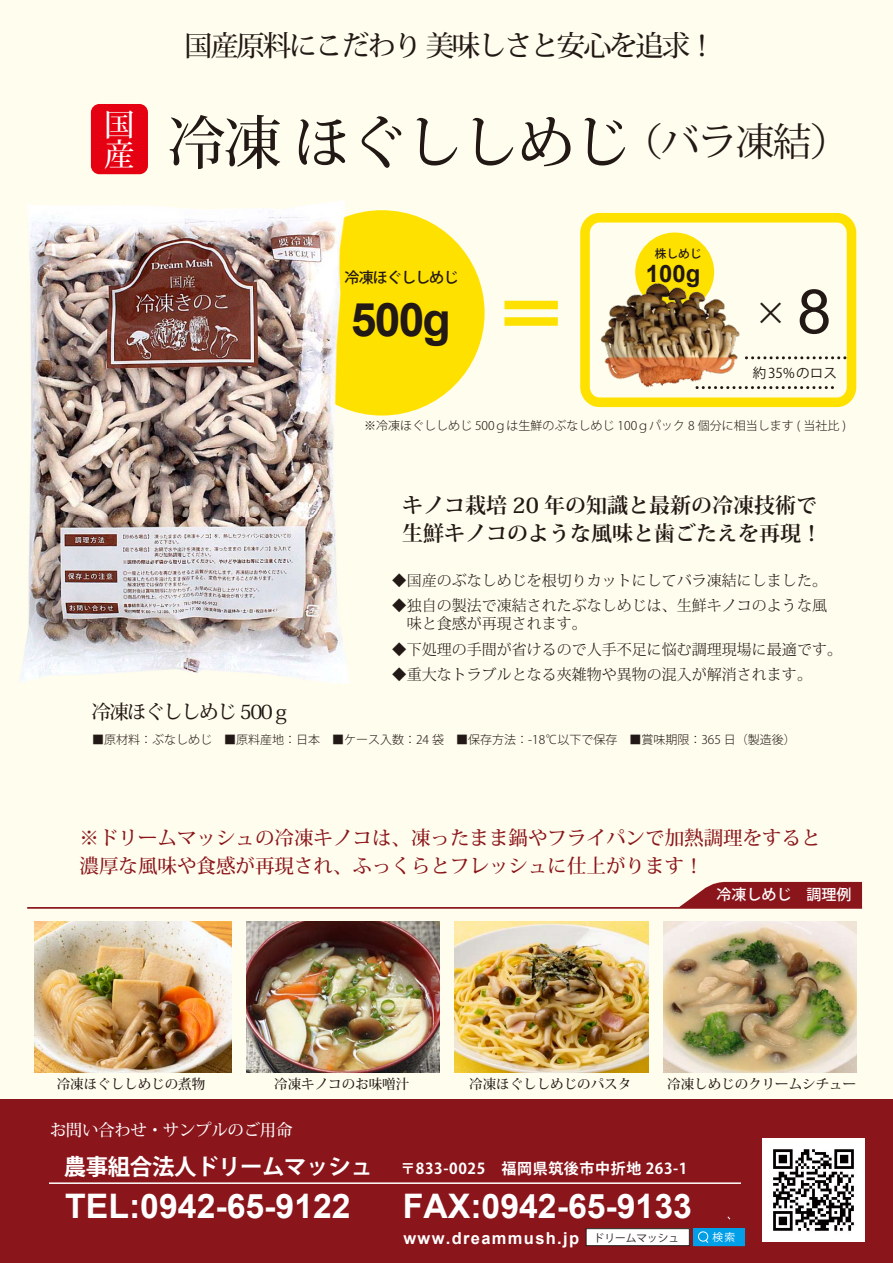
<style>
.page{position:relative;width:893px;height:1263px;background:#fff}
.page>*{position:absolute;margin:0;border:0;box-sizing:border-box;transform-origin:0 0}
.t1{font:500 58.35px "Koz Min Pro";letter-spacing:-.04em;color:#221815}
.t2{font:700 46.35px "Arial";color:#221815}
.t3{font:39px "Koz Min Pro";color:#221815}
.t4{font:700 33.75px "Arial";color:#fff}
.t5{font:32.4px "Koz Go Pro";color:#221815}
.t6{font:500 31.5px "Koz Min Pro";color:#fff}
.t7{font:500 28.5px "Koz Min Pro";letter-spacing:-.08em;color:#221815}
.t8{font:700 23.85px "Arial";color:#221815}
.t9{font:700 21px/28.5px "Koz Min Pro";color:#221815}
.t10{font:500 19.5px/27px "Koz Min Pro";color:#8a151b}
.t11{font:500 19.5px "Koz Min Pro";letter-spacing:-.08em;color:#221815}
.t12{font:700 16.5px "Arial";letter-spacing:.08em;color:#fff}
.t13{font:500 16.5px "Koz Min Pro";letter-spacing:-.02em;color:#fff}
.t14{font:300 15px/18px "Koz Min Pro";color:#221815}
.t15{font:700 15px "Koz Go Pro";letter-spacing:.04em;color:#fff}
.t16{font:500 15px "Koz Go Pro";color:#fff}
.t17{font:500 15px "Koz Go Pro";letter-spacing:-.06em;color:#221815}
.t18{font:13.65px "Koz Go Pro";color:#221815}
.t19{font:500 13.5px "Koz Min Pro";color:#221815}
.t20{font:300 12px "Koz Go Pro";color:#221815}
.t21{font:500 11.7px "Koz Go Pro";color:#221815}
.t22{font:10.65px "Koz Go Pro";color:#221815}
.t23{font:10.65px "Koz Go Pro";color:#fff}
.s1{font-size:31.5px;color:#fff}
.s2{font-family:"Arial";font-size:61.5px}
.s3{font-size:22.5px}
</style>
<div class="page">
<div style="left:0;top:0;width:893px;height:1142px;background:#fffded"></div>
<div style="left:0;top:1099px;width:893px;height:164px;background:#8a151b"></div>
<div style="left:586px;top:1228px;width:103px;height:17px;background:#fff"></div>
<div style="left:586px;top:1228px;width:104px;height:18px;border:1px solid #221815"></div>
<div style="left:693px;top:1228px;width:51px;height:17px;background:#009fe8"></div>
<div style="left:693px;top:1228px;width:52px;height:18px;border:1px solid #009fe8"></div>
<div style="left:698px;top:1231px;width:10px;height:10px;border:1px solid #fff;border-radius:50%"></div>
<hr style="left:49px;top:1182px;width:692px;height:2px;background:#fffdfd">
<img style="left:763px;top:1139px;width:102px;height:102px">
<div style="left:635px;top:233px;width:79px;height:78px;background:#ffe100;border-radius:50%"></div>
<div style="left:279px;top:210px;width:206px;height:205px;background:#ffe100;border-radius:50%"></div>
<div style="left:580px;top:213px;width:276px;height:194px;border:10px solid #ffe100;border-radius:15px"></div>
<div style="left:504px;top:317px;width:54px;height:9px;background:#ffe100"></div>
<div style="left:504px;top:301px;width:54px;height:8px;background:#ffe100"></div>
<svg style="left:760px;top:356px;width:87px;height:3px"></svg>
<svg style="left:760px;top:386px;width:74px;height:3px"></svg>
<div style="left:91px;top:104px;width:57px;height:70px;background:#e50012;border-radius:9px"></div>
<svg style="left:679px;top:882px;width:183px;height:25px;background:#952b2f"></svg>
<hr style="left:27px;top:907px;width:835px;height:1px;background:#8a151b">
<img style="left:663px;top:921px;width:194px;height:152px">
<img style="left:34px;top:921px;width:198px;height:152px">
<img style="left:455px;top:921px;width:193px;height:152px">
<img style="left:246px;top:921px;width:194px;height:152px">
<img style="left:588px;top:262px;width:172px;height:143px">
<img style="left:19px;top:201px;width:341px;height:483px">
<h3 class="t7" style="left:184px;top:25px;width:534px">国産原料にこだわり 美味しさと安心を追求！</h3>
<h3 class="t6" style="left:104px;top:102px;width:31px">国</h3>
<h1 class="t1" style="left:104px;top:101px;width:529px"><span class="s1">産</span> 冷凍 ほぐししめじ</h1>
<h3 class="t3" style="left:623px;top:114px;width:228px">（バラ凍結）</h3>
<p class="t21" style="left:655px;top:246px;width:48px">株しめじ</p>
<p class="t17" style="left:345px;top:268px;width:115px">冷凍ほぐししめじ</p>
<h3 class="t8" style="left:646px;top:257px;width:56px">100g</h3>
<h2 class="t2" style="left:351px;top:287px;width:101px">500g</h2>
<h3 class="t5" style="left:754px;top:292px;width:78px">× <span class="s2">8</span></h3>
<p class="t18" style="left:753px;top:364px;width:86px">約35%のロス</p>
<p class="t20" style="left:364px;top:418px;width:484px">※冷凍ほぐししめじ 500ｇは生鮮のぶなしめじ 100ｇパック 8 個分に相当します ( 当社比 )</p>
<h3 class="t9" style="left:402px;top:490px;width:421px">キノコ栽培 20 年の知識と最新の冷凍技術で生鮮キノコのような風味と歯ごたえを再現！</h3>
<h3 class="t11" style="left:91px;top:698px;width:201px">冷凍ほぐししめじ 500ｇ</h3>
<p class="t14" style="left:392px;top:570px;width:437px">◆国産のぶなしめじを根切りカットにしてバラ凍結にしました。</p>
<p class="t14" style="left:392px;top:596px;width:437px">◆独自の製法で凍結されたぶなしめじは、生鮮キノコのような風　味と食感が再現されます。</p>
<p class="t14" style="left:392px;top:639px;width:452px">◆下処理の手間が省けるので人手不足に悩む調理現場に最適です。</p>
<p class="t14" style="left:392px;top:665px;width:422px">◆重大なトラブルとなる夾雑物や異物の混入が解消されます。</p>
<p class="t20" style="left:92px;top:731px;width:705px">■原材料：ぶなしめじ　■原料産地：日本　■ケース入数：24 袋　■保存方法：-18℃以下で保存　■賞味期限：365 日（製造後）</p>
<h3 class="t10" style="left:80px;top:824px;width:742px">※ドリームマッシュの冷凍キノコは、凍ったまま鍋やフライパンで加熱調理をすると濃厚な風味や食感が再現され、ふっくらとフレッシュに仕上がります！</h3>
<p class="t16" style="left:716px;top:885px;width:136px">冷凍しめじ　調理例</p>
<p class="t19" style="left:57px;top:1074px;width:150px">冷凍ほぐししめじの煮物</p>
<p class="t19" style="left:274px;top:1074px;width:137px">冷凍キノコのお味噌汁</p>
<p class="t19" style="left:469px;top:1074px;width:163px">冷凍ほぐししめじのパスタ</p>
<p class="t19" style="left:667px;top:1074px;width:191px">冷凍しめじのクリームシチュー</p>
<p class="t13" style="left:50px;top:1118px;width:244px">お問い合わせ・サンプルのご用命</p>
<p class="t15" style="left:64px;top:1159px;width:625px"><span class="s3">農事組合法人ドリームマッシュ</span> 〒833-0025　福岡県筑後市中折地 263-1</p>
<h3 class="t4" style="left:65px;top:1182px;width:287px">TEL:0942-65-9122</h3>
<h3 class="t4" style="left:403px;top:1182px;width:291px">FAX:0942-65-9133</h3>
<p class="t12" style="left:403px;top:1226px;width:177px">www.dreammush.jp</p>
<p class="t22" style="left:594px;top:1231px;width:87px">ドリームマッシュ</p>
<p class="t23" style="left:712px;top:1230px;width:24px">検索</p>
</div>
